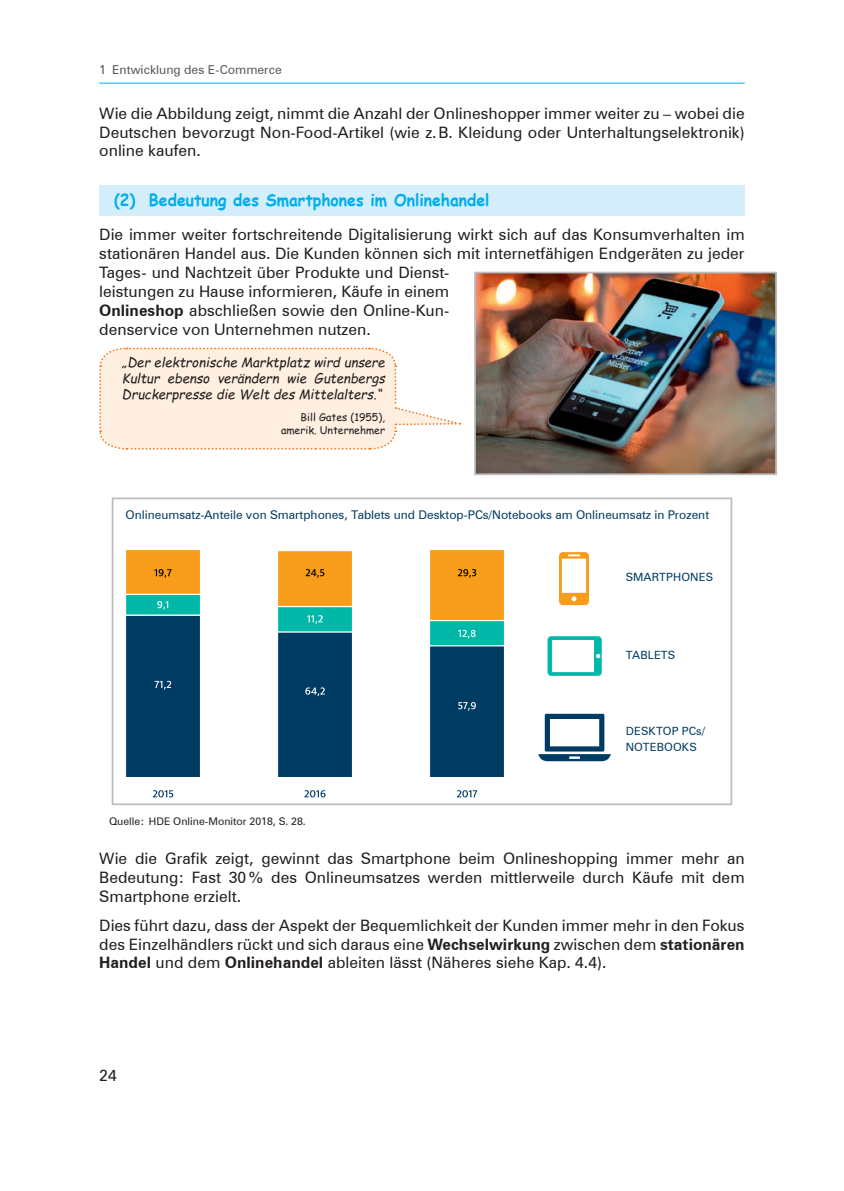
<style>
.page{position:relative;width:844px;height:1191px;background:#fff}
.page>*{position:absolute;margin:0;border:0;box-sizing:border-box;transform-origin:0 0}
.t1{font:700 16.62px "Comic Sans MS";color:#00aeef;scale:.95 1}
.Fließtext{font:15.75px/18.9px "Zurich BT";color:#231f20;text-align:justify}
.Sprechblase{font:italic 13.12px/15.8px "Comic Sans MS";color:#231f20;text-align:justify}
.Kolumnentitel_links{font:12.25px "Zurich BT";color:#57585a}
.t2{font:11.9px "Zurich BT";color:#003b63}
.t3{font:11.38px/16.4px "Zurich BT";letter-spacing:.01em;color:#003b63}
.Sprechblase-2{font:10.5px/12.6px "Comic Sans MS";color:#231f20;text-align:right}
.Quelle{font:10.5px "Zurich BT";color:#231f20}
.s1{font-weight:700}
</style>
<div class="page">
<hr style="left:99px;top:83px;width:645px;height:1px;background:#00aeef">
<div style="left:99px;top:185px;width:645px;height:31px;background:#d4effb"></div>
<svg style="left:99px;top:347px;width:361px;height:103px"></svg>
<svg style="left:153px;top:790px;width:20px;height:7px"></svg>
<svg style="left:304px;top:790px;width:21px;height:7px"></svg>
<svg style="left:457px;top:790px;width:20px;height:7px"></svg>
<div style="left:125px;top:615px;width:75px;height:162px;background:#003b63"></div>
<div style="left:125px;top:614px;width:76px;height:164px;border:1px solid #fff"></div>
<div style="left:277px;top:631px;width:75px;height:146px;background:#003b63"></div>
<div style="left:277px;top:630px;width:76px;height:148px;border:1px solid #fff"></div>
<div style="left:429px;top:645px;width:75px;height:132px;background:#003b63"></div>
<div style="left:429px;top:645px;width:76px;height:133px;border:1px solid #fff"></div>
<div style="left:125px;top:594px;width:75px;height:21px;background:#00b8a8"></div>
<div style="left:125px;top:594px;width:76px;height:22px;border:1px solid #fff"></div>
<div style="left:277px;top:606px;width:75px;height:26px;background:#00b8a8"></div>
<div style="left:277px;top:606px;width:76px;height:26px;border:1px solid #fff"></div>
<div style="left:429px;top:620px;width:75px;height:25px;background:#00b8a8"></div>
<div style="left:429px;top:619px;width:76px;height:27px;border:1px solid #fff"></div>
<div style="left:125px;top:549px;width:75px;height:45px;background:#f89c1c"></div>
<div style="left:125px;top:549px;width:76px;height:46px;border:1px solid #fff"></div>
<div style="left:277px;top:550px;width:75px;height:56px;background:#f89c1c"></div>
<div style="left:277px;top:550px;width:76px;height:57px;border:1px solid #fff"></div>
<div style="left:429px;top:549px;width:75px;height:71px;background:#f89c1c"></div>
<div style="left:429px;top:549px;width:76px;height:72px;border:1px solid #fff"></div>
<svg style="left:559px;top:552px;width:30px;height:53px"></svg>
<svg style="left:538px;top:714px;width:72px;height:47px"></svg>
<svg style="left:547px;top:636px;width:54px;height:40px"></svg>
<svg style="left:154px;top:569px;width:17px;height:9px"></svg>
<svg style="left:157px;top:601px;width:11px;height:8px"></svg>
<svg style="left:155px;top:681px;width:16px;height:8px"></svg>
<svg style="left:305px;top:569px;width:19px;height:9px"></svg>
<svg style="left:307px;top:615px;width:15px;height:9px"></svg>
<svg style="left:305px;top:687px;width:19px;height:9px"></svg>
<svg style="left:457px;top:569px;width:19px;height:9px"></svg>
<svg style="left:458px;top:630px;width:17px;height:8px"></svg>
<svg style="left:458px;top:702px;width:17px;height:9px"></svg>
<div style="left:112px;top:497px;width:620px;height:308px;border:2px solid #bcbdc0"></div>
<img style="left:477px;top:275px;width:296px;height:197px">
<div style="left:474px;top:272px;width:302px;height:203px;border:2px solid #bcbdc0"></div>
<p class="Kolumnentitel_links" style="left:99px;top:63px;width:184px">1 Entwicklung des E-Commerce</p>
<p class="Fließtext" style="left:99px;top:103px;width:646px">Wie die Abbildung zeigt, nimmt die Anzahl der Onlineshopper immer weiter zu – wobei die Deutschen bevorzugt Non-Food-Artikel (wie z.B. Kleidung oder Unterhaltungselektronik) online kaufen.</p>
<p class="t1" style="left:114px;top:188px;width:396px">(2) Bedeutung des Smartphones im Onlinehandel</p>
<p class="Fließtext" style="left:99px;top:225px;width:646px;text-align:left">Die immer weiter fortschreitende Digitalisierung wirkt sich auf das Konsumverhalten im stationären Handel aus. Die Kunden können sich mit internetfähigen Endgeräten zu jeder Tages- und Nachtzeit über Produkte und Dienst-<br>leistungen zu Hause informieren, Käufe in einem<br><span class="s1">Onlineshop</span> abschließen sowie den Online-Kun-<br>denservice von Unternehmen nutzen.</p>
<p class="Sprechblase" style="left:122px;top:354px;width:264px">„Der elektronische Marktplatz wird unsere Kultur ebenso verändern wie Gutenbergs Druckerpresse die Welt des Mittelalters.“</p>
<p class="Sprechblase-2" style="left:281px;top:411px;width:105px">Bill Gates (1955), amerik. Unternehmer</p>
<p class="t2" style="left:125px;top:507px;width:585px">Onlineumsatz-Anteile von Smartphones, Tablets und Desktop-PCs/Notebooks am Onlineumsatz in Prozent</p>
<p class="t3" style="left:625px;top:568px;width:89px">SMARTPHONES</p>
<p class="t3" style="left:625px;top:647px;width:51px">TABLETS</p>
<p class="t3" style="left:625px;top:722px;width:81px">DESKTOP PCs/<br>NOTEBOOKS</p>
<p class="Quelle" style="left:109px;top:815px;width:198px">Quelle: HDE Online-Monitor 2018, S. 28.</p>
<p class="Fließtext" style="left:99px;top:848px;width:646px">Wie die Grafik zeigt, gewinnt das Smartphone beim Onlineshopping immer mehr an Bedeutung: Fast 30% des Onlineumsatzes werden mittlerweile durch Käufe mit dem Smartphone erzielt.</p>
<p class="Fließtext" style="left:99px;top:915px;width:646px">Dies führt dazu, dass der Aspekt der Bequemlichkeit der Kunden immer mehr in den Fokus des Einzelhändlers rückt und sich daraus eine <span class="s1">Wechselwirkung</span> zwischen dem <span class="s1">stationären Handel</span> und dem <span class="s1">Onlinehandel</span> ableiten lässt (Näheres siehe Kap. 4.4).</p>
<p class="Fließtext" style="left:99px;top:1066px;width:19px">24</p>
</div>
